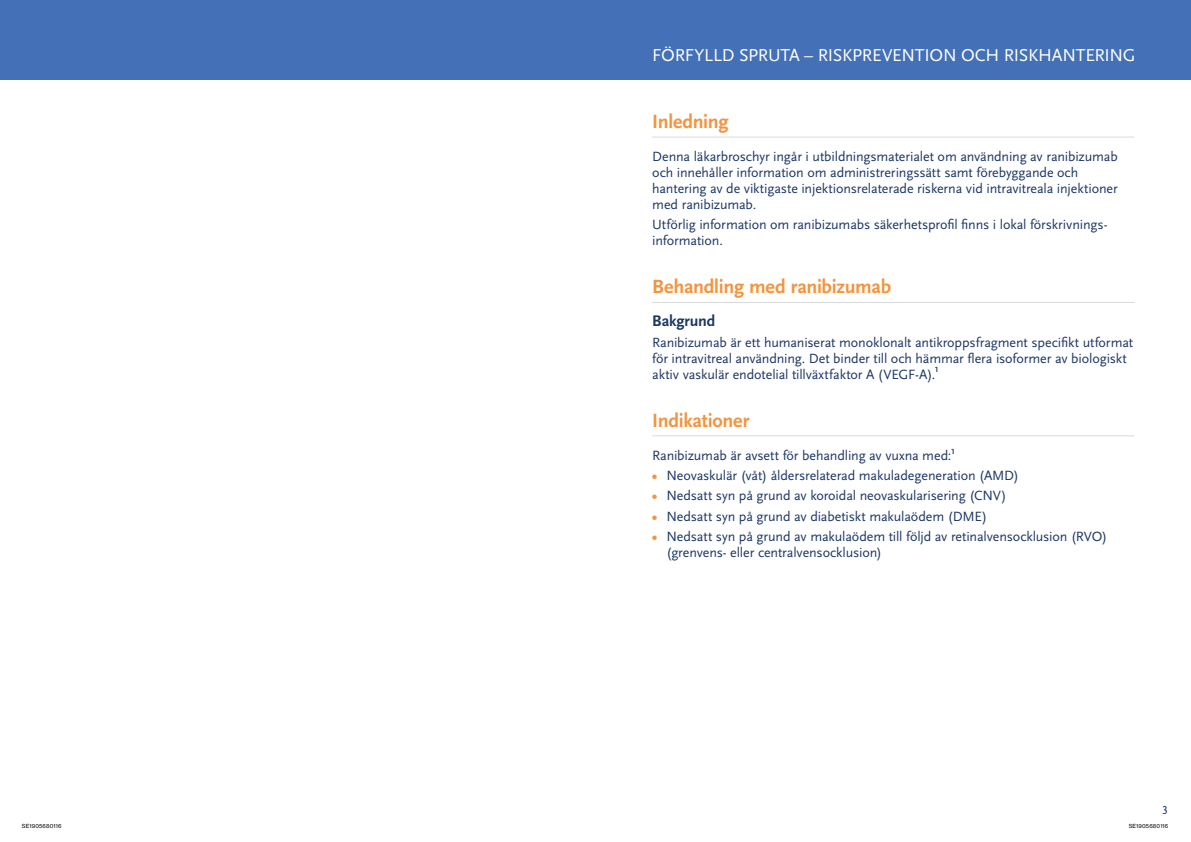
<style>
.page{position:relative;width:1191px;height:842px;background:#fff}
.page>*{position:absolute;margin:0;border:0;box-sizing:border-box;transform-origin:0 0}
.t1{font:700 20px "Scala Sans LF";letter-spacing:-.015em;color:#f4943e}
.t2{font:18px "Scala Sans LF";letter-spacing:-.015em;color:#fff}
.t3{font:700 16px "Scala Sans LF";letter-spacing:-.01em;color:#1d3764}
.t4{font:14px/16px "Scala Sans LF";letter-spacing:-.01em;color:#1d3764}
.t5{font:12px "Scala Sans LF";color:#1d3764}
.t6{font:700 7.7px "Scala Sans LF";color:#1d3764}
.t7{font:5.5px "Volta Modern Text 55 Roman";letter-spacing:.025em;color:#000}
.s1{font-weight:700;color:#f4943e}
</style>
<div class="page">
<div style="left:0;top:0;width:1191px;height:79px;background:#4370b6"></div>
<hr style="left:652px;top:137px;width:482px;height:1px;background:#d8dad9">
<hr style="left:652px;top:302px;width:482px;height:1px;background:#d8dad9">
<hr style="left:652px;top:435px;width:482px;height:1px;background:#d8dad9">
<p class="t2" style="left:652px;top:45px;width:485px">FÖRFYLLD SPRUTA – RISKPREVENTION OCH RISKHANTERING</p>
<h1 class="t1" style="left:652px;top:111px;width:78px">Inledning</h1>
<p class="t4" style="left:652px;top:149px;width:467px">Denna läkarbroschyr ingår i utbildningsmaterialet om användning av ranibizumab och innehåller information om administreringssätt samt förebyggande och hantering av de viktigaste injektionsrelaterade riskerna vid intravitreala injektioner med ranibizumab.</p>
<p class="t4" style="left:652px;top:217px;width:457px">Utförlig information om ranibizumabs säkerhetsprofil finns i lokal förskrivnings&shy;information.</p>
<h1 class="t1" style="left:652px;top:276px;width:240px">Behandling med ranibizumab</h1>
<p class="t3" style="left:652px;top:313px;width:65px">Bakgrund</p>
<p class="t4" style="left:652px;top:334px;width:482px">Ranibizumab är ett humaniserat monoklonalt antikroppsfragment specifikt utformat för intravitreal användning. Det binder till och hämmar flera isoformer av biologiskt aktiv vaskulär endotelial tillväxtfaktor A (VEGF-A).</p>
<p class="t6" style="left:935px;top:366px;width:5px">1</p>
<h1 class="t1" style="left:652px;top:410px;width:99px">Indikationer</h1>
<p class="t4" style="left:652px;top:447px;width:304px">Ranibizumab är avsett för behandling av vuxna med:<sup>1</sup></p>
<p class="t4" style="left:652px;top:468px;width:368px"><span class="s1">•</span> Neovaskulär (våt) åldersrelaterad makuladegeneration (AMD)</p>
<p class="t4" style="left:652px;top:488px;width:356px"><span class="s1">•</span> Nedsatt syn på grund av koroidal neovaskularisering (CNV)</p>
<p class="t4" style="left:652px;top:508px;width:336px"><span class="s1">•</span> Nedsatt syn på grund av diabetiskt makulaödem (DME)</p>
<p class="t4" style="left:666px;top:529px;width:442px;text-indent:-14px"><span class="s1">•</span> Nedsatt syn på grund av makulaödem till följd av retinalvensocklusion (RVO) (grenvens- eller centralvensocklusion)</p>
<p class="t5" style="left:1162px;top:803px;width:7px">3</p>
<p class="t7" style="left:22px;top:822px;width:41px">SE1905680116</p>
<p class="t7" style="left:1128px;top:822px;width:41px">SE1905680116</p>
</div>
